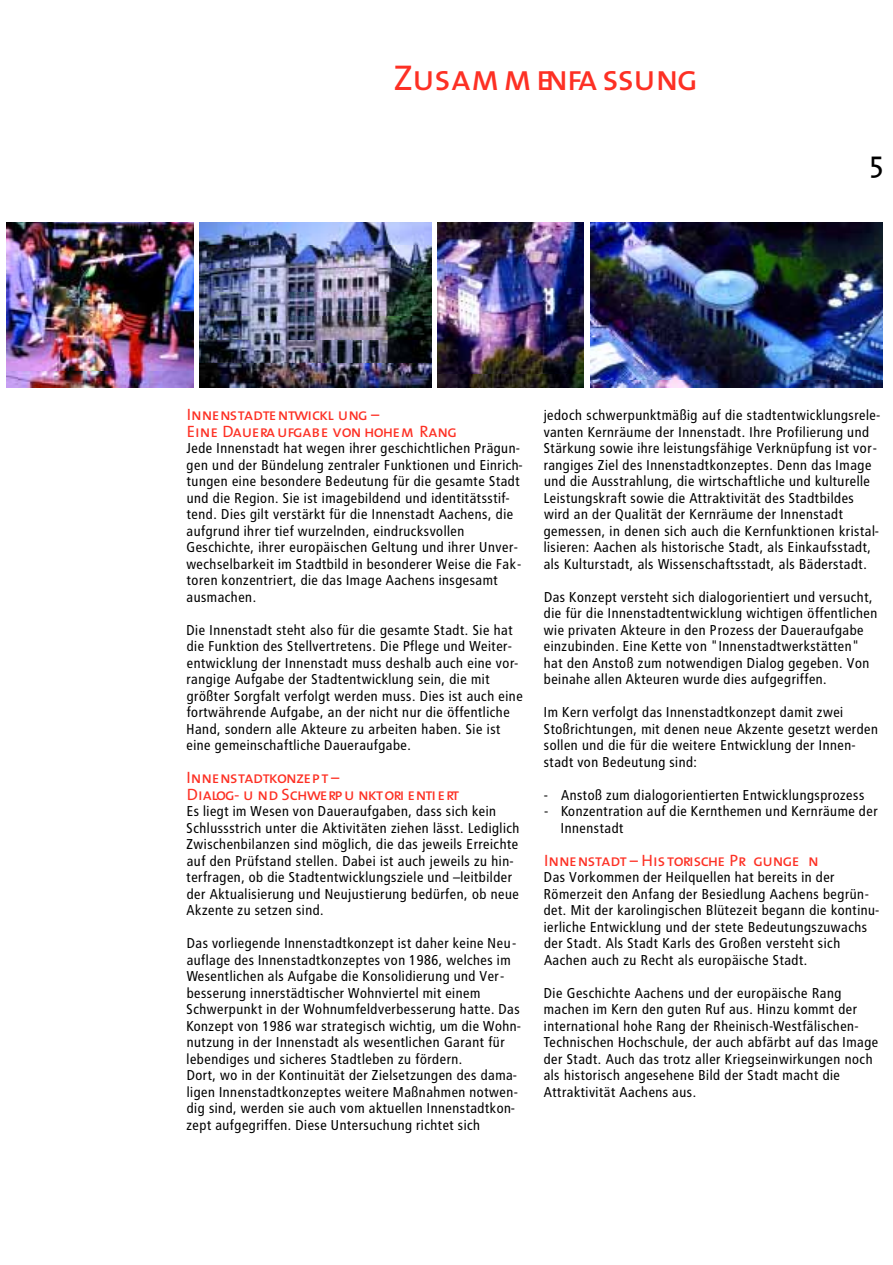
<style>
.page{position:relative;width:893px;height:1265px;background:#fff}
.page>*{position:absolute;margin:0;border:0;box-sizing:border-box;transform-origin:0 0}
.t1{font:36px "The Mix Caps";color:#fd3024}
.t2{font:30px "The Mix";color:#000}
.t3{font:16.5px/16.5px "The Mix Caps";color:#fd3024}
.t4{font:14.25px/16.5px "Transit";color:#000}
</style>
<div class="page">
<img style="left:7px;top:222px;width:187px;height:165px">
<img style="left:199px;top:222px;width:233px;height:165px">
<img style="left:437px;top:222px;width:146px;height:165px">
<img style="left:590px;top:222px;width:292px;height:165px">
<h1 class="t1" style="left:393px;top:63px;width:305px">Zusammenfa ssung</h1>
<h2 class="t2" style="left:869px;top:149px;width:16px">5</h2>
<p class="t3" style="left:187px;top:408px;width:271px">Innenstadtentwickl ung –<br>Eine Daueraufgabe von hohem Rang</p>
<p class="t4" style="left:186px;top:441px;width:338px">Jede Innenstadt hat wegen ihrer geschichtlichen Prägun&shy;gen und der Bündelung zentraler Funktionen und Einrich&shy;tungen eine besondere Bedeutung für die gesamte Stadt und die Region. Sie ist imagebildend und identitätsstif&shy;tend. Dies gilt verstärkt für die Innenstadt Aachens, die aufgrund ihrer tief wurzelnden, eindrucksvollen Geschichte, ihrer europäischen Geltung und ihrer Unver&shy;wechselbarkeit im Stadtbild in besonderer Weise die Fak&shy;toren konzentriert, die das Image Aachens insgesamt ausmachen.</p>
<p class="t4" style="left:186px;top:622px;width:338px">Die Innenstadt steht also für die gesamte Stadt. Sie hat die Funktion des Stellvertretens. Die Pflege und Weiter&shy;entwicklung der Innenstadt muss deshalb auch eine vor&shy;rangige Aufgabe der Stadtentwicklung sein, die mit größter Sorgfalt verfolgt werden muss. Dies ist auch eine fortwährende Aufgabe, an der nicht nur die öffentliche Hand, sondern alle Akteure zu arbeiten haben. Sie ist eine gemeinschaftliche Daueraufgabe.</p>
<p class="t3" style="left:186px;top:771px;width:273px">Innenstadtkonzept –<br>Dialog- u nd Schwerpu nktori entiert</p>
<p class="t4" style="left:186px;top:804px;width:335px">Es liegt im Wesen von Daueraufgaben, dass sich kein Schlussstrich unter die Aktivitäten ziehen lässt. Lediglich Zwischenbilanzen sind möglich, die das jeweils Erreichte auf den Prüfstand stellen. Dabei ist auch jeweils zu hin&shy;terfragen, ob die Stadtentwicklungsziele und –leitbilder der Aktualisierung und Neujustierung bedürfen, ob neue Akzente zu setzen sind.</p>
<p class="t4" style="left:186px;top:936px;width:336px">Das vorliegende Innenstadtkonzept ist daher keine Neu&shy;auflage des Innenstadtkonzeptes von 1986, welches im Wesentlichen als Aufgabe die Konsolidierung und Ver&shy;besserung innerstädtischer Wohnviertel mit einem Schwerpunkt in der Wohnumfeldverbesserung hatte. Das Konzept von 1986 war strategisch wichtig, um die Wohn&shy;nutzung in der Innenstadt als wesentlichen Garant für lebendiges und sicheres Stadtleben zu fördern.<br>Dort, wo in der Kontinuität der Zielsetzungen des dama&shy;ligen Innenstadtkonzeptes weitere Maßnahmen notwen&shy;dig sind, werden sie auch vom aktuellen Innenstadtkon&shy;zept aufgegriffen. Diese Untersuchung richtet sich</p>
<p class="t4" style="left:543px;top:408px;width:338px">jedoch schwerpunktmäßig auf die stadtentwicklungsrele&shy;vanten Kernräume der Innenstadt. Ihre Profilierung und Stärkung sowie ihre leistungsfähige Verknüpfung ist vor&shy;rangiges Ziel des Innenstadtkonzeptes. Denn das Image und die Ausstrahlung, die wirtschaftliche und kulturelle Leistungskraft sowie die Attraktivität des Stadtbildes wird an der Qualität der Kernräume der Innenstadt gemessen, in denen sich auch die Kernfunktionen kristal&shy;lisieren: Aachen als historische Stadt, als Einkaufsstadt, als Kulturstadt, als Wissenschaftsstadt, als Bäderstadt.</p>
<p class="t4" style="left:544px;top:589px;width:335px">Das Konzept versteht sich dialogorientiert und versucht, die für die Innenstadtentwicklung wichtigen öffentlichen wie privaten Akteure in den Prozess der Daueraufgabe einzubinden. Eine Kette von "Innenstadtwerkstätten" hat den Anstoß zum notwendigen Dialog gegeben. Von beinahe allen Akteuren wurde dies aufgegriffen.</p>
<p class="t4" style="left:543px;top:705px;width:336px">Im Kern verfolgt das Innenstadtkonzept damit zwei Stoßrichtungen, mit denen neue Akzente gesetzt werden sollen und die für die weitere Entwicklung der Innen&shy;stadt von Bedeutung sind:</p>
<p class="t4" style="left:544px;top:787px;width:322px">- Anstoß zum dialogorientierten Entwicklungsprozess</p>
<p class="t4" style="left:561px;top:804px;width:318px;text-indent:-17px">- Konzentration auf die Kernthemen und Kernräume der<br>Innenstadt</p>
<p class="t3" style="left:544px;top:853px;width:276px">Innenstadt – His torische Prägunge n</p>
<p class="t4" style="left:543px;top:870px;width:338px">Das Vorkommen der Heilquellen hat bereits in der Römerzeit den Anfang der Besiedlung Aachens begrün&shy;det. Mit der karolingischen Blütezeit begann die kontinu&shy;ierliche Entwicklung und der stete Bedeutungszuwachs der Stadt. Als Stadt Karls des Großen versteht sich Aachen auch zu Recht als europäische Stadt.</p>
<p class="t4" style="left:543px;top:985px;width:336px">Die Geschichte Aachens und der europäische Rang machen im Kern den guten Ruf aus. Hinzu kommt der international hohe Rang der Rheinisch-Westfälischen-Technischen Hochschule, der auch abfärbt auf das Image der Stadt. Auch das trotz aller Kriegseinwirkungen noch als historisch angesehene Bild der Stadt macht die Attraktivität Aachens aus.</p>
</div>
